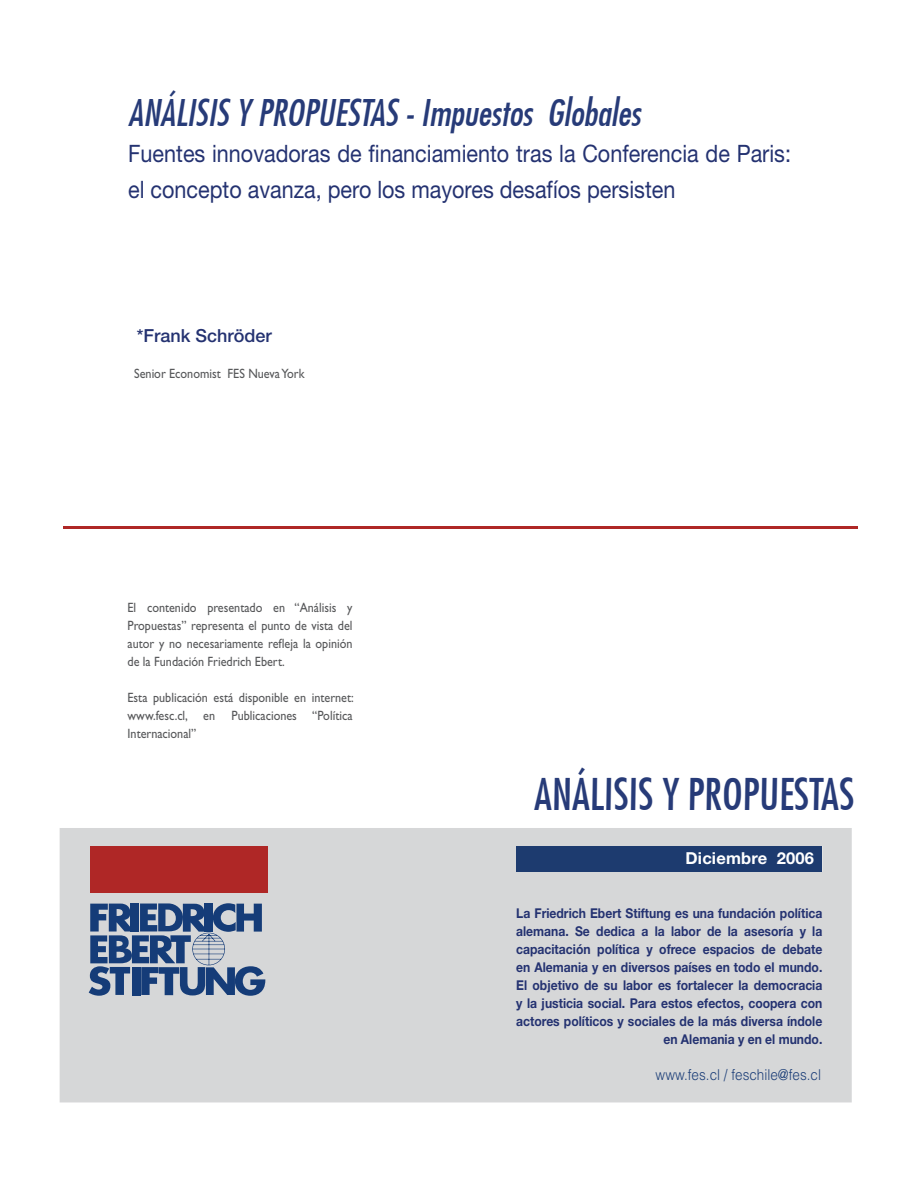
<style>
.page{position:relative;width:918px;height:1188px;background:#fff}
.page>*{position:absolute;margin:0;border:0;box-sizing:border-box;transform-origin:0 0}
.t1{font:italic 42.75px "Futura Md Cn";color:#273b78}
.t2{font:italic 36px "Futura Md Cn";color:#273b78}
.t3{font:24px/36px "Helvetica Neue";color:#243271;scale:.9 1}
.t4{font:500 18px "Helvetica Neue";color:#243271}
.t5{font:700 16.5px "Helvetica Neue";letter-spacing:.01em;color:#fff}
.t6{font:300 15px "Helvetica";color:#1c3e78;scale:.9 1}
.t7{font:700 13.5px/18px "Helvetica Neue";color:#243271;text-align:right;scale:.9 1}
.t8{font:13.5px/18px "Gill Sans";color:#57585a;text-align:justify;scale:.9 1}
</style>
<div class="page">
<div style="left:60px;top:828px;width:792px;height:274px;background:#d6d7d8"></div>
<div style="left:516px;top:846px;width:306px;height:26px;background:#1d3b6f"></div>
<svg style="left:89px;top:903px;width:176px;height:93px;background:#6d83a4"></svg>
<div style="left:90px;top:846px;width:178px;height:47px;background:#af2726"></div>
<hr style="left:63px;top:526px;width:795px;height:3px;background:#af2726">
<h2 class="t2" style="left:128px;top:96px;width:514px">ANÁLISIS Y PROPUESTAS - Impuestos Globales</h2>
<h3 class="t3" style="left:128px;top:138px;width:738px">Fuentes innovadoras de financiamiento tras la Conferencia de Paris: el concepto avanza, pero los mayores desafíos persisten</h3>
<h3 class="t4" style="left:137px;top:325px;width:137px">*Frank Schröder</h3>
<p class="t8" style="left:134px;top:365px;width:191px">Senior Economist FES Nueva York</p>
<p class="t8" style="left:128px;top:599px;width:252px">El contenido presentado en “Análisis y Propuestas” representa el punto de vista del autor y no necesariamente refleja la opinión de la Fundación Friedrich Ebert.</p>
<p class="t8" style="left:128px;top:689px;width:253px">Esta publicación está disponible en internet: www.fesc.cl, en Publicaciones “Política Internacional”</p>
<h1 class="t1" style="left:534px;top:775px;width:322px">ANÁLISIS Y PROPUESTAS</h1>
<p class="t5" style="left:686px;top:852px;width:130px">Diciembre 2006</p>
<p class="t7" style="left:516px;top:905px;width:342px">La Friedrich Ebert Stiftung es una fundación política alemana. Se dedica a la labor de la asesoría y la capacitación política y ofrece espacios de debate en Alemania y en diversos países en todo el mundo.<br>El objetivo de su labor es fortalecer la democracia y la justicia social. Para estos efectos, coopera con actores políticos y sociales de la más diversa índole en Alemania y en el mundo.</p>
<p class="t6" style="left:656px;top:1069px;width:185px">www.fes.cl / feschile@fes.cl</p>
</div>
